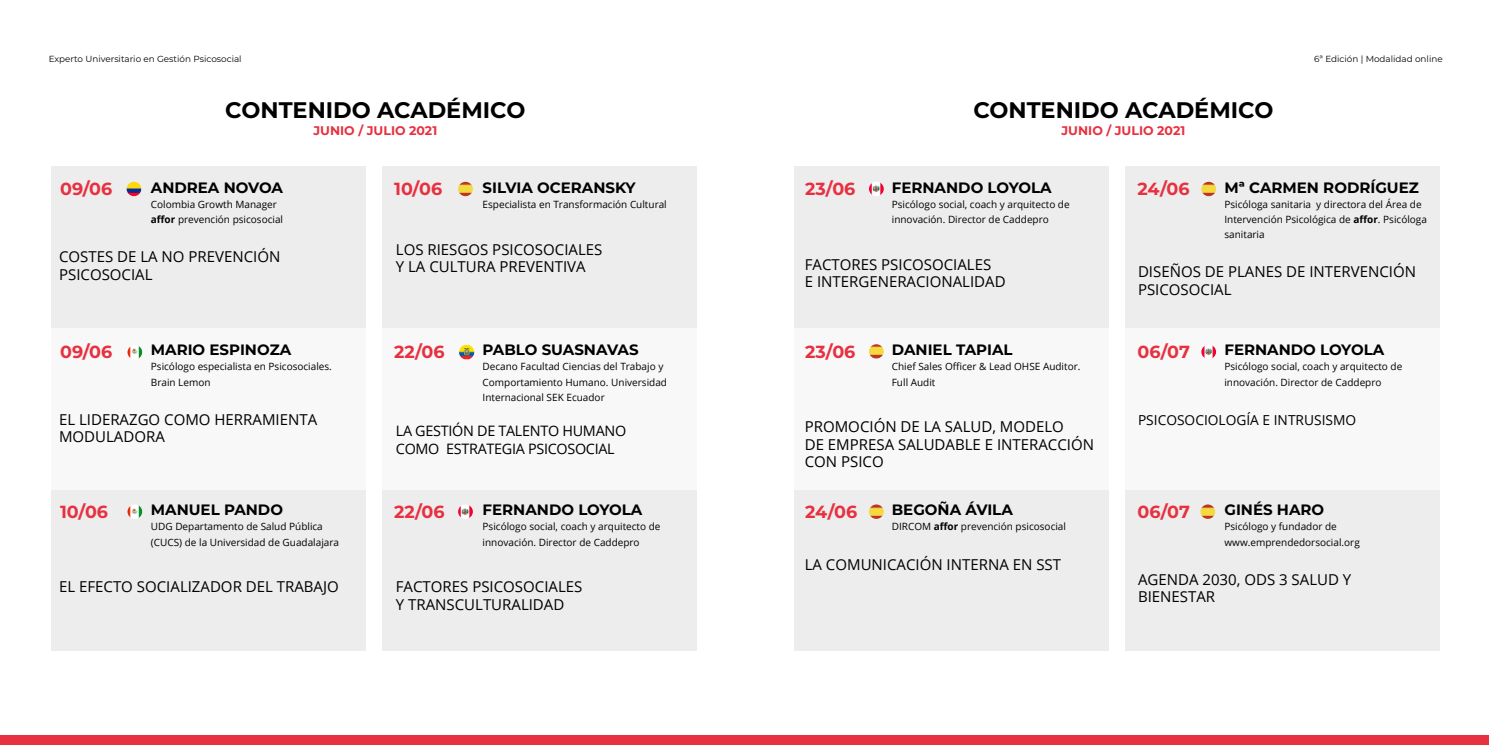
<style>
.page{position:relative;width:1489px;height:745px;background:#fff}
.page>*{position:absolute;margin:0;border:0;box-sizing:border-box;transform-origin:0 0}
.t1{font:700 22.5px "Montserrat";color:#000}
.t2{font:700 17.5px "Montserrat";color:#e73040}
.t3{font:15px/17.5px "Open Sans";color:#000}
.t4{font:700 15px "Montserrat";color:#000}
.t5{font:14.38px/17.5px "Open Sans";letter-spacing:-.02em;color:#000}
.t6{font:13.75px "Open Sans";color:#000}
.t7{font:700 12.5px "Montserrat";color:#e73040}
.t8{font:10px/15px "Open Sans";color:#000}
.t9{font:8.88px "Montserrat";color:#000}
.s1{font-weight:700}
</style>
<div class="page">
<div style="left:0;top:734px;width:1488px;height:10px;background:#e73040"></div>
<div style="left:1125px;top:489px;width:314px;height:161px;background:#ededed"></div>
<img style="left:1200px;top:504px;width:15px;height:14px;border-radius:7px">
<div style="left:1125px;top:328px;width:314px;height:161px;background:#f8f8f8"></div>
<div style="left:1125px;top:167px;width:314px;height:161px;background:#ededed"></div>
<img style="left:1201px;top:182px;width:14px;height:14px;border-radius:7px">
<div style="left:794px;top:489px;width:314px;height:161px;background:#ededed"></div>
<div style="left:794px;top:328px;width:314px;height:161px;background:#f8f8f8"></div>
<div style="left:794px;top:167px;width:314px;height:161px;background:#ededed"></div>
<div style="left:51px;top:489px;width:314px;height:161px;background:#ededed"></div>
<div style="left:382px;top:489px;width:314px;height:161px;background:#ededed"></div>
<div style="left:382px;top:328px;width:314px;height:161px;background:#f8f8f8"></div>
<div style="left:51px;top:328px;width:314px;height:161px;background:#f8f8f8"></div>
<div style="left:382px;top:167px;width:314px;height:161px;background:#ededed"></div>
<img style="left:458px;top:182px;width:15px;height:14px;border-radius:7px">
<div style="left:51px;top:167px;width:314px;height:161px;background:#ededed"></div>
<img style="left:869px;top:344px;width:14px;height:14px;border-radius:7px">
<img style="left:869px;top:504px;width:14px;height:14px;border-radius:7px">
<img style="left:127px;top:182px;width:14px;height:14px;border-radius:7px">
<img style="left:127px;top:504px;width:15px;height:14px;border-radius:7px">
<img style="left:459px;top:345px;width:15px;height:14px">
<img style="left:458px;top:504px;width:15px;height:14px;border-radius:7px">
<img style="left:869px;top:181px;width:14px;height:15px;border-radius:7px">
<img style="left:1201px;top:344px;width:14px;height:15px;border-radius:7px">
<img style="left:127px;top:345px;width:15px;height:14px;border-radius:7px">
<p class="t9" style="left:49px;top:53px;width:194px">Experto Universitario en Gestión Psicosocial</p>
<p class="t9" style="left:1314px;top:53px;width:130px">6ª Edición | Modalidad online</p>
<h1 class="t1" style="left:225px;top:94px;width:301px">CONTENIDO ACADÉMICO</h1>
<p class="t7" style="left:313px;top:121px;width:125px">JUNIO / JULIO 2021</p>
<h1 class="t1" style="left:973px;top:94px;width:301px">CONTENIDO ACADÉMICO</h1>
<p class="t7" style="left:1061px;top:121px;width:125px">JUNIO / JULIO 2021</p>
<h2 class="t2" style="left:60px;top:176px;width:54px">09/06</h2>
<h3 class="t4" style="left:151px;top:176px;width:134px">ANDREA NOVOA</h3>
<p class="t8" style="left:151px;top:196px;width:134px">Colombia Growth Manager <span class="s1">affor</span> prevención psicosocial</p>
<h3 class="t3" style="left:59px;top:247px;width:223px">COSTES DE LA NO PREVENCIÓN<br>PSICOSOCIAL</h3>
<h2 class="t2" style="left:394px;top:176px;width:49px">10/06</h2>
<h3 class="t4" style="left:482px;top:176px;width:154px">SILVIA OCERANSKY</h3>
<p class="t8" style="left:482px;top:196px;width:186px">Especialista en Transformación Cultural</p>
<h3 class="t3" style="left:396px;top:240px;width:208px">LOS RIESGOS PSICOSOCIALES<br>Y LA CULTURA PREVENTIVA</h3>
<h3 class="t4" style="left:1224px;top:176px;width:196px">Mª CARMEN RODRÍGUEZ</h3>
<p class="t8" style="left:1224px;top:196px;width:204px">Psicóloga sanitaria y directora del Área de<br>Intervención Psicológica de <span class="s1">affor</span>. Psicóloga sanitaria</p>
<h3 class="t3" style="left:1137px;top:262px;width:279px">DISEÑOS DE PLANES DE INTERVENCIÓN<br>PSICOSOCIAL</h3>
<h2 class="t2" style="left:805px;top:176px;width:52px">23/06</h2>
<h2 class="t2" style="left:1137px;top:176px;width:54px">24/06</h2>
<h3 class="t4" style="left:891px;top:176px;width:161px">FERNANDO LOYOLA</h3>
<p class="t8" style="left:891px;top:196px;width:179px">Psicólogo social, coach y arquitecto de innovación. Director de Caddepro</p>
<h3 class="t3" style="left:804px;top:255px;width:202px">FACTORES PSICOSOCIALES<br>E INTERGENERACIONALIDAD</h3>
<h2 class="t2" style="left:60px;top:339px;width:54px">09/06</h2>
<h3 class="t4" style="left:151px;top:339px;width:142px">MARIO ESPINOZA</h3>
<p class="t8" style="left:151px;top:359px;width:183px">Psicólogo especialista en Psicosociales.<br>Brain Lemon</p>
<h3 class="t3" style="left:59px;top:410px;width:259px">EL LIDERAZGO COMO HERRAMIENTA<br>MODULADORA</h3>
<h2 class="t2" style="left:394px;top:339px;width:52px">22/06</h2>
<h3 class="t4" style="left:482px;top:339px;width:157px">PABLO SUASNAVAS</h3>
<p class="t8" style="left:482px;top:359px;width:186px">Decano Facultad Ciencias del Trabajo y<br>Comportamiento Humano. Universidad<br>Internacional SEK Ecuador</p>
<h3 class="t5" style="left:396px;top:421px;width:232px">LA GESTIÓN DE TALENTO HUMANO<br>COMO ESTRATEGIA PSICOSOCIAL</h3>
<h2 class="t2" style="left:805px;top:339px;width:52px">23/06</h2>
<h2 class="t2" style="left:1137px;top:339px;width:54px">06/07</h2>
<h3 class="t4" style="left:1224px;top:339px;width:161px">FERNANDO LOYOLA</h3>
<p class="t8" style="left:1224px;top:359px;width:179px">Psicólogo social, coach y arquitecto de innovación. Director de Caddepro</p>
<h3 class="t6" style="left:1137px;top:410px;width:220px">PSICOSOCIOLOGÍA E INTRUSISMO</h3>
<h3 class="t4" style="left:891px;top:339px;width:122px">DANIEL TAPIAL</h3>
<p class="t8" style="left:891px;top:359px;width:190px">Chief Sales Officer &amp; Lead OHSE Auditor.<br>Full Audit</p>
<h3 class="t3" style="left:804px;top:417px;width:291px">PROMOCIÓN DE LA SALUD, MODELO<br>DE EMPRESA SALUDABLE E INTERACCIÓN<br>CON PSICO</h3>
<h2 class="t2" style="left:60px;top:498px;width:49px">10/06</h2>
<h3 class="t4" style="left:151px;top:499px;width:134px">MANUEL PANDO</h3>
<p class="t8" style="left:151px;top:518px;width:190px">UDG Departamento de Salud Pública (CUCS) de la Universidad de Guadalajara</p>
<h3 class="t3" style="left:59px;top:577px;width:281px">EL EFECTO SOCIALIZADOR DEL TRABAJO</h3>
<h2 class="t2" style="left:394px;top:498px;width:52px">22/06</h2>
<h3 class="t4" style="left:482px;top:499px;width:161px">FERNANDO LOYOLA</h3>
<p class="t8" style="left:482px;top:518px;width:179px">Psicólogo social, coach y arquitecto de innovación. Director de Caddepro</p>
<h3 class="t3" style="left:396px;top:577px;width:188px">FACTORES PSICOSOCIALES<br>Y TRANSCULTURALIDAD</h3>
<h3 class="t4" style="left:891px;top:499px;width:123px">BEGOÑA ÁVILA</h3>
<p class="t8" style="left:891px;top:518px;width:176px">DIRCOM <span class="s1">affor</span> prevención psicosocial</p>
<h3 class="t3" style="left:804px;top:555px;width:258px">LA COMUNICACIÓN INTERNA EN SST</h3>
<h3 class="t4" style="left:1224px;top:499px;width:101px">GINÉS HARO</h3>
<p class="t8" style="left:1224px;top:518px;width:137px">Psicólogo y fundador de www.emprendedorsocial.org</p>
<h3 class="t3" style="left:1137px;top:569px;width:215px">AGENDA 2030, ODS 3 SALUD Y<br>BIENESTAR</h3>
<h2 class="t2" style="left:805px;top:498px;width:54px">24/06</h2>
<h2 class="t2" style="left:1137px;top:498px;width:54px">06/07</h2>
</div>
